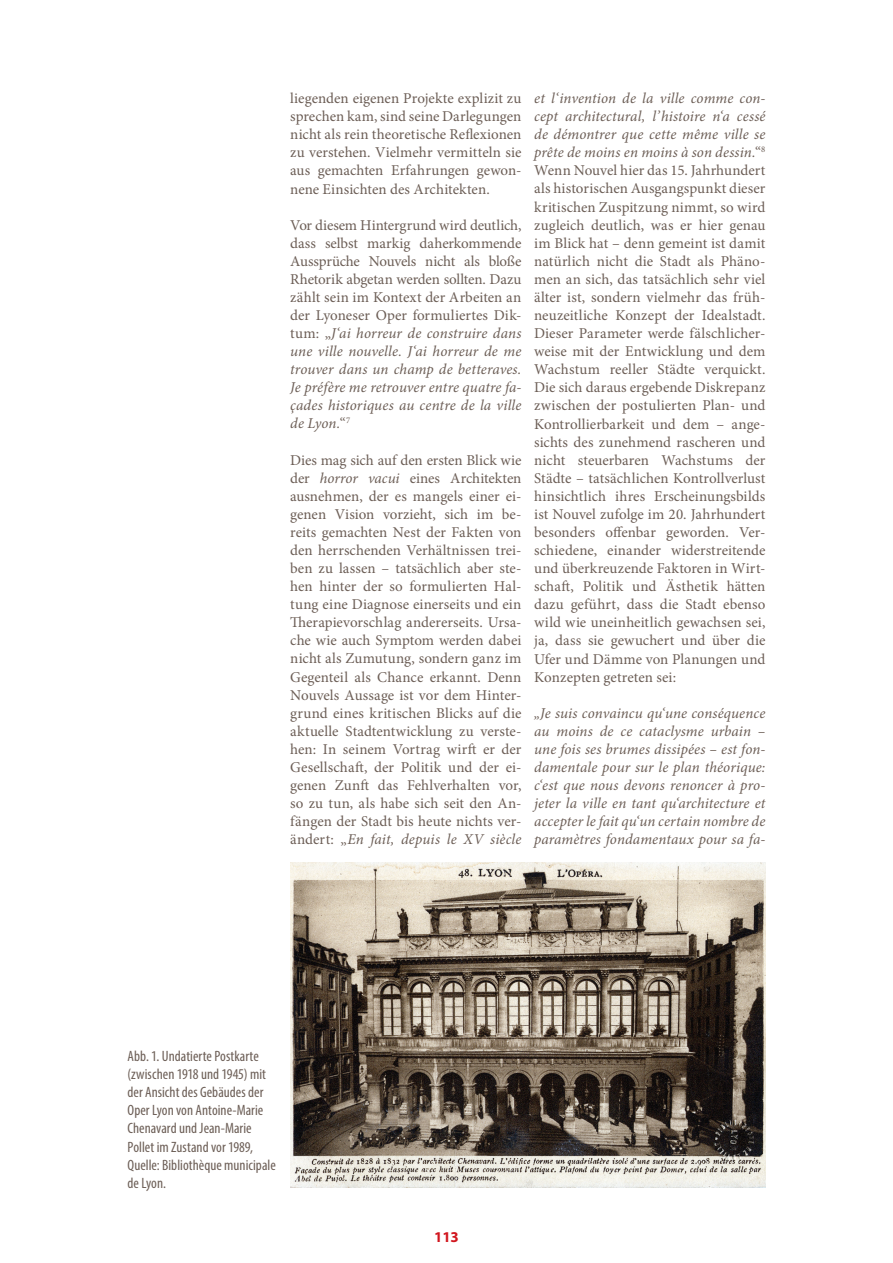
<style>
.page{position:relative;width:893px;height:1263px;background:#fff}
.page>*{position:absolute;margin:0;border:0;box-sizing:border-box;transform-origin:0 0}
.t1{font:15px/18px "Minion Pro";color:#6c5e56;text-align:justify}
.t2{font:italic 15px/18.1px "Minion Pro";letter-spacing:.005em;color:#6c5e56;text-align:justify}
.t3{font:condensed 15px/18.1px "Myriad Pro";letter-spacing:.005em;color:#6c5e56}
.t4{font:700 15px "Myriad Pro";color:#d1161e}
.s1{font-style:italic}
</style>
<div class="page">
<img style="left:290px;top:862px;width:475px;height:325px">
<p class="t1" style="left:290px;top:89px;width:233px">liegenden eigenen Projekte explizit zu sprechen kam, sind seine Darlegungen nicht als rein theoretische Reflexionen zu verstehen. Vielmehr vermitteln sie aus gemachten Erfahrungen gewon&shy;nene Einsichten des Architekten.</p>
<p class="t1" style="left:290px;top:216px;width:233px">Vor diesem Hintergrund wird deutlich, dass selbst markig daherkommende Aussprüche Nouvels nicht als bloße Rhetorik abgetan werden sollten. Dazu zählt sein im Kontext der Arbeiten an der Lyoneser Oper formuliertes Dik&shy;tum: „<span class="s1">J‘ai horreur de construire dans une ville nouvelle. J‘ai horreur de me trouver dans un champ de betteraves.<br>Je préfère me retrouver entre quatre fa&shy;çades historiques au centre de la ville de Lyon.</span>“<sup>7</sup></p>
<p class="t1" style="left:290px;top:451px;width:233px">Dies mag sich auf den ersten Blick wie der <span class="s1">horror vacui</span> eines Architekten ausnehmen, der es mangels einer ei&shy;genen Vision vorzieht, sich im be&shy;reits gemachten Nest der Fakten von den herrschenden Verhältnissen trei&shy;ben zu lassen – tatsächlich aber ste&shy;hen hinter der so formulierten Hal&shy;tung eine Diagnose einerseits und ein Therapievorschlag andererseits. Ursa&shy;che wie auch Symptom werden dabei nicht als Zumutung, sondern ganz im Gegenteil als Chance erkannt. Denn Nouvels Aussage ist vor dem Hinter&shy;grund eines kritischen Blicks auf die aktuelle Stadtentwicklung zu verste&shy;hen: In seinem Vortrag wirft er der Gesellschaft, der Politik und der ei&shy;genen Zunft das Fehlverhalten vor, so zu tun, als habe sich seit den An&shy;fängen der Stadt bis heute nichts ver&shy;ändert: „<span class="s1">En fait, depuis le XV siècle</span></p>
<p class="t1" style="left:534px;top:89px;width:233px"><span class="s1">et l‘invention de la ville comme con&shy;cept architectural, l’histoire n‘a cessé de démontrer que cette même ville se prête de moins en moins à son dessin.</span>“<sup>8<br></sup>Wenn Nouvel hier das 15. Jahrhundert als historischen Ausgangspunkt dieser kritischen Zuspitzung nimmt, so wird zugleich deutlich, was er hier genau im Blick hat – denn gemeint ist damit natürlich nicht die Stadt als Phäno&shy;men an sich, das tatsächlich sehr viel älter ist, sondern vielmehr das früh&shy;neuzeitliche Konzept der Idealstadt.<br>Dieser Parameter werde fälschlicher&shy;weise mit der Entwicklung und dem Wachstum reeller Städte verquickt.<br>Die sich daraus ergebende Diskrepanz zwischen der postulierten Plan- und Kontrollierbarkeit und dem – ange&shy;sichts des zunehmend rascheren und nicht steuerbaren Wachstums der Städte – tatsächlichen Kontrollverlust hinsichtlich ihres Erscheinungsbilds ist Nouvel zufolge im 20. Jahrhundert besonders offenbar geworden. Ver&shy;schiedene, einander widerstreitende und überkreuzende Faktoren in Wirt&shy;schaft, Politik und Ästhetik hätten dazu geführt, dass die Stadt ebenso wild wie uneinheitlich gewachsen sei, ja, dass sie gewuchert und über die Ufer und Dämme von Planungen und Konzepten getreten sei:</p>
<p class="t2" style="left:534px;top:704px;width:233px">„Je suis convaincu qu‘une conséquence au moins de ce cataclysme urbain – une fois ses brumes dissipées – est fon&shy;damentale pour sur le plan théorique: c‘est que nous devons renoncer à pro&shy;jeter la ville en tant qu‘architecture et accepter le fait qu‘un certain nombre de paramètres fondamentaux pour sa fa-</p>
<p class="t3" style="left:128px;top:1047px;width:150px">Abb. 1. Undatierte Postkarte (zwischen 1918 und 1945) mit der Ansicht des Gebäudes der<br>Oper Lyon von Antoine-Marie<br>Chenavard und Jean-Marie<br>Pollet im Zustand vor 1989,<br>Quelle: Bibliothèque municipale de Lyon.</p>
<p class="t4" style="left:434px;top:1227px;width:26px">113</p>
</div>
